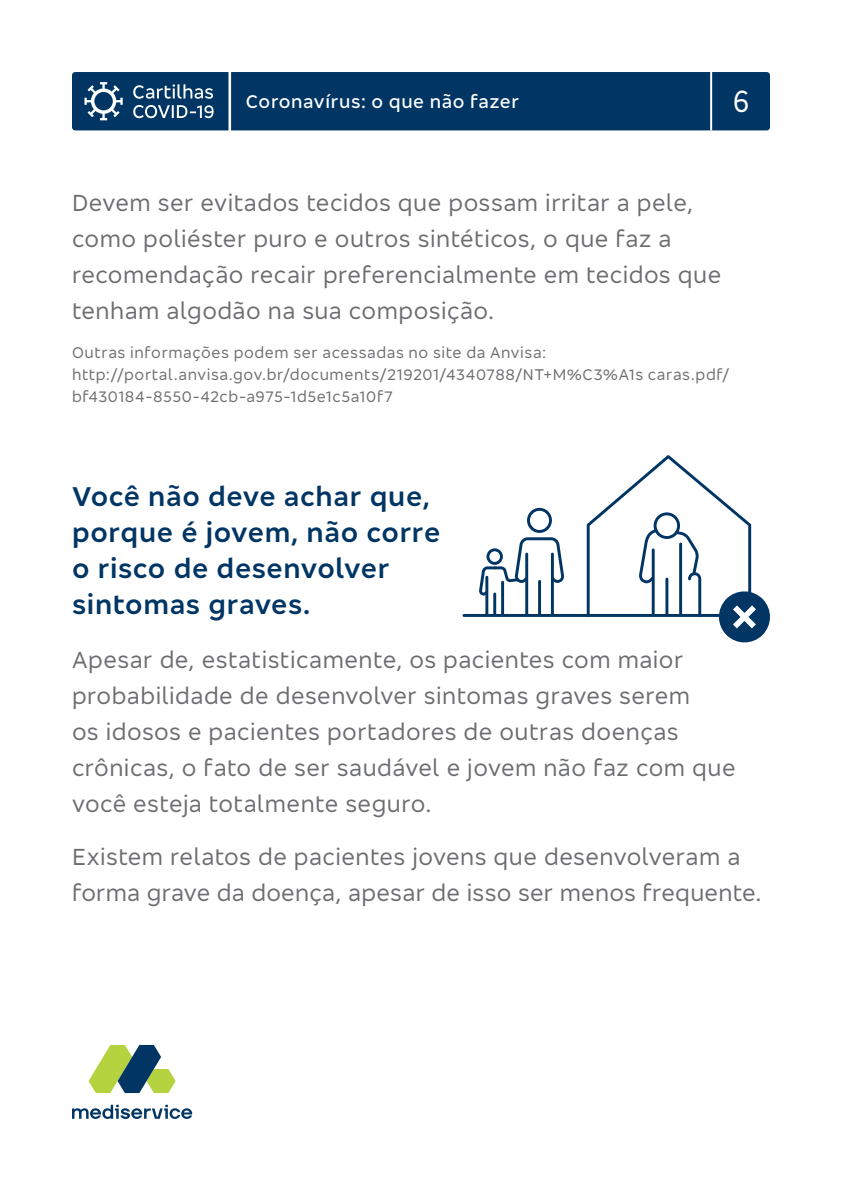
<style>
.page{position:relative;width:842px;height:1191px;background:#fff}
.page>*{position:absolute;margin:0;border:0;box-sizing:border-box;transform-origin:0 0}
.t1{font:condensed 32px "Bradesco Sans";color:#fff}
.t2{font:600 28px/36px "Bradesco Sans";letter-spacing:.02em;color:#003564}
.t3{font:24px/36px "Bradesco Sans";letter-spacing:.02em;color:#6c6d70}
.t4{font:500 19px "Bradesco Sans";letter-spacing:.03em;color:#fff}
.t5{font:16px/22px "Bradesco Sans";letter-spacing:.04em;color:#6c6d70}
</style>
<div class="page">
<hr style="left:463px;top:614px;width:307px;height:3px;background:#003564">
<hr style="left:551px;top:552px;width:3px;height:63px;background:#003564">
<hr style="left:538px;top:580px;width:3px;height:35px;background:#003564">
<hr style="left:525px;top:552px;width:3px;height:63px;background:#003564">
<hr style="left:501px;top:581px;width:3px;height:34px;background:#003564">
<hr style="left:493px;top:592px;width:3px;height:23px;background:#003564">
<hr style="left:485px;top:576px;width:3px;height:39px;background:#003564">
<svg style="left:479px;top:508px;width:85px;height:87px"></svg>
<svg style="left:587px;top:455px;width:183px;height:188px"></svg>
<div style="left:72px;top:72px;width:698px;height:58px;background:#003564"></div>
<svg style="left:89px;top:1045px;width:87px;height:48px"></svg>
<svg style="left:72px;top:1104px;width:120px;height:15px"></svg>
<p class="t4" style="left:246px;top:89px;width:275px">Coronavírus: o que não fazer</p>
<h1 class="t1" style="left:733px;top:81px;width:18px">6</h1>
<p class="t3" style="left:72px;top:184px;width:651px">Devem ser evitados tecidos que possam irritar a pele, como poliéster puro e outros sintéticos, o que faz a recomendação recair preferencialmente em tecidos que tenham algodão na sua composição.</p>
<p class="t5" style="left:72px;top:341px;width:659px">Outras informações podem ser acessadas no site da Anvisa: http://portal.anvisa.gov.br/documents/219201/4340788/NT+M%C3%A1s caras.pdf/ bf430184-8550-42cb-a975-1d5e1c5a10f7</p>
<p class="t2" style="left:72px;top:477px;width:370px">Você não deve achar que, porque é jovem, não corre o risco de desenvolver sintomas graves.</p>
<p class="t3" style="left:72px;top:640px;width:665px">Apesar de, estatisticamente, os pacientes com maior probabilidade de desenvolver sintomas graves serem<br>os idosos e pacientes portadores de outras doenças crônicas, o fato de ser saudável e jovem não faz com que você esteja totalmente seguro.</p>
<p class="t3" style="left:72px;top:837px;width:691px">Existem relatos de pacientes jovens que desenvolveram a forma grave da doença, apesar de isso ser menos frequente.</p>
</div>
